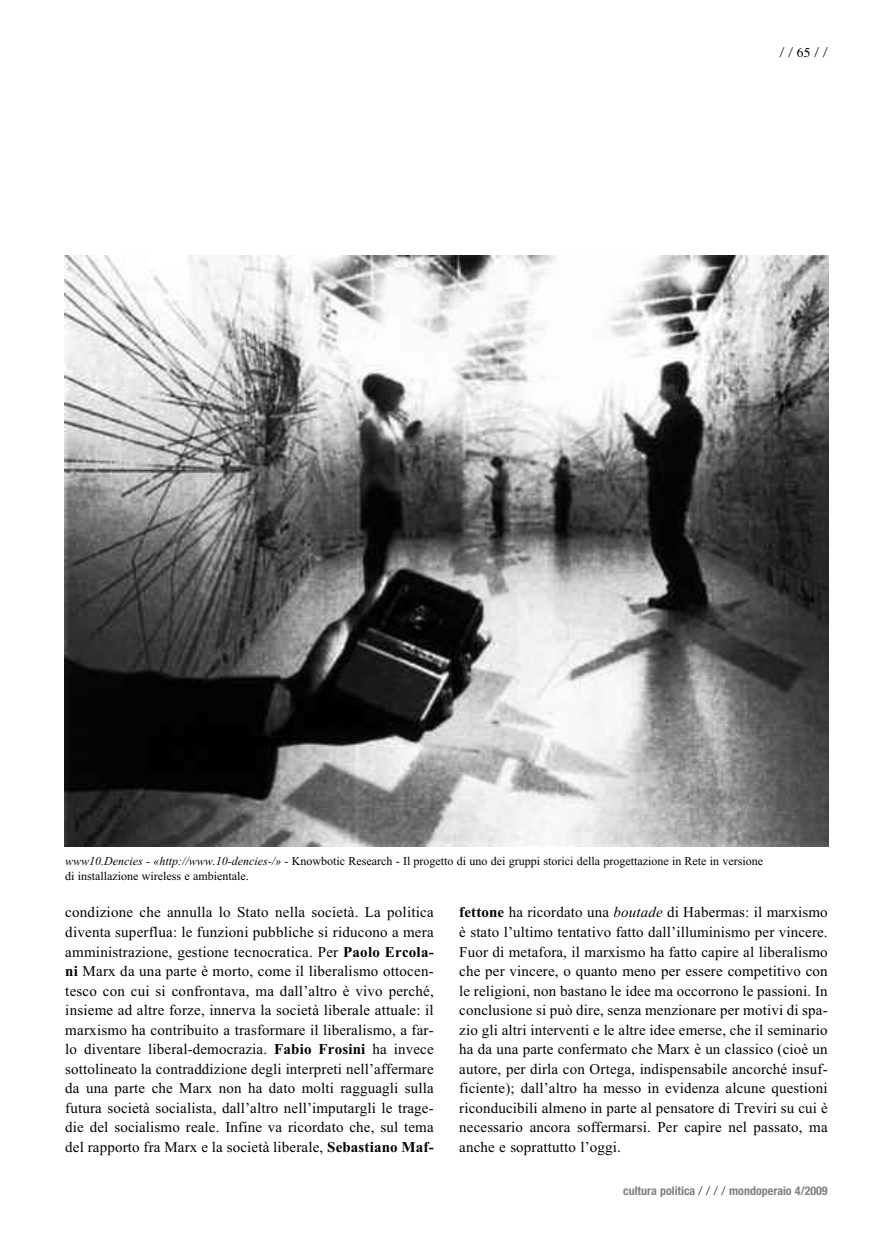
<style>
.page{position:relative;width:893px;height:1234px;background:#fff}
.page>*{position:absolute;margin:0;border:0;box-sizing:border-box;transform-origin:0 0}
.t1{font:15px/19.5px "Times New Roman";letter-spacing:.01em;color:#000;text-align:justify}
.t2{font:300 13.5px "Helvetica Neue";color:#000}
.t3{font:12px/14.4px "Times New Roman";color:#000}
.t4{font:700 condensed 12px "Helvetica Neue";color:#808080}
.s1{font-family:"Times";font-weight:400}
.s2{font-family:"Times New Roman PS Italic MT OTF"}
.s3{font-weight:700}
.s4{font-weight:300;font-stretch:normal;color:#000}
</style>
<div class="page">
<img style="left:65px;top:255px;width:763px;height:591px">
<p class="t2" style="left:780px;top:44px;width:50px">//<span class="s1">65</span>//</p>
<p class="t3" style="left:65px;top:853px;width:699px"><span class="s2">www10.Dencies - «http://www.10-dencies-/»</span> - Knowbotic Research - Il progetto di uno dei gruppi storici della progettazione in Rete in versione di installazione wireless e ambientale.</p>
<p class="t1" style="left:65px;top:902px;width:370px">condizione che annulla lo Stato nella società. La politica diventa superflua: le funzioni pubbliche si riducono a mera amministrazione, gestione tecnocratica. Per <span class="s3">Paolo Ercola&shy;ni</span> Marx da una parte è morto, come il liberalismo ottocen&shy;tesco con cui si confrontava, ma dall’altro è vivo perché, insieme ad altre forze, innerva la società liberale attuale: il marxismo ha contribuito a trasformare il liberalismo, a far&shy;lo diventare liberal-democrazia. <span class="s3">Fabio Frosini</span> ha invece sottolineato la contraddizione degli interpreti nell’affermare da una parte che Marx non ha dato molti ragguagli sulla futura società socialista, dall’altro nell’imputargli le trage&shy;die del socialismo reale. Infine va ricordato che, sul tema del rapporto fra Marx e la società liberale, <span class="s3">Sebastiano Maf-</span></p>
<p class="t1" style="left:459px;top:902px;width:370px"><span class="s3">fettone</span> ha ricordato una <span class="s2">boutade</span> di Habermas: il marxismo è stato l’ultimo tentativo fatto dall’illuminismo per vincere.<br>Fuor di metafora, il marxismo ha fatto capire al liberalismo che per vincere, o quanto meno per essere competitivo con le religioni, non bastano le idee ma occorrono le passioni. In conclusione si può dire, senza menzionare per motivi di spa&shy;zio gli altri interventi e le altre idee emerse, che il seminario ha da una parte confermato che Marx è un classico (cioè un autore, per dirla con Ortega, indispensabile ancorché insuf&shy;ficiente); dall’altro ha messo in evidenza alcune questioni riconducibili almeno in parte al pensatore di Treviri su cui è necessario ancora soffermarsi. Per capire nel passato, ma anche e soprattutto l’oggi.</p>
<p class="t4" style="left:623px;top:1182px;width:206px">cultura politica <span class="s4">/ / / /</span> mondoperaio 4/2009</p>
</div>
